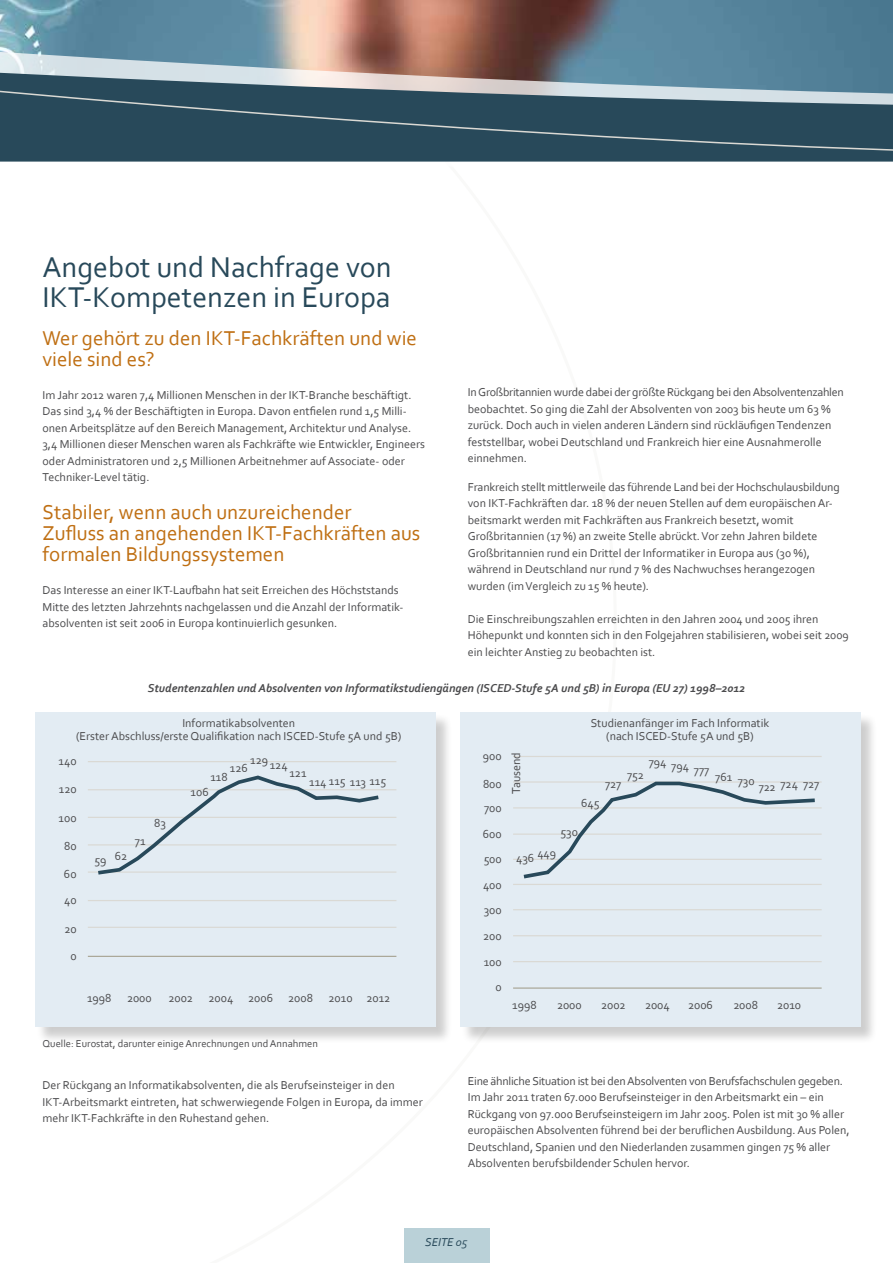
<style>
.page{position:relative;width:893px;height:1263px;background:#fff}
.page>*{position:absolute;margin:0;border:0;box-sizing:border-box;transform-origin:0 0}
.t1{font:30px/30px "Corbel";color:#28495a}
.t2{font:21px/21px "Corbel";color:#bf6f13}
.t3{font:12.15px/25.5px "Corbel";color:#4b4b4d}
.t4{font:12.15px "Corbel";letter-spacing:-.02em;color:#4b4b4d}
.t5{font:12px/16.5px "Corbel";color:#4b4b4d}
.t6{font:italic 700 12px "Corbel";color:#4b4b4d}
.t7{font:italic 12px "Corbel";color:#28495a}
.t8{font:10.5px "Corbel";color:#4b4b4d}
</style>
<div class="page">
<img style="left:0;top:0;width:893px;height:37px">
<svg style="left:0;top:37px;width:893px;height:9px;background:#71808b"></svg>
<svg style="left:0;top:152px;width:893px;height:10px;background:#305060"></svg>
<svg style="left:0;top:46px;width:893px;height:106px;background:#576f7c"></svg>
<div style="left:404px;top:1229px;width:85px;height:34px;background:#bad1d8"></div>
<div style="left:36px;top:713px;width:417px;height:331px;background:#000;opacity:.2"></div>
<div style="left:35px;top:712px;width:401px;height:315px;background:#e3ecf3"></div>
<hr style="left:88px;top:927px;width:308px;height:1px;background:#dad9d4">
<hr style="left:88px;top:900px;width:308px;height:1px;background:#dad9d4">
<hr style="left:88px;top:871px;width:308px;height:2px;background:#dad9d4">
<hr style="left:88px;top:844px;width:308px;height:1px;background:#dad9d4">
<hr style="left:88px;top:817px;width:308px;height:1px;background:#dad9d4">
<hr style="left:88px;top:789px;width:308px;height:1px;background:#dad9d4">
<hr style="left:88px;top:761px;width:308px;height:1px;background:#dad9d4">
<hr style="left:88px;top:956px;width:308px;height:1px;background:#aaa798">
<svg style="left:94px;top:775px;width:289px;height:100px"></svg>
<div style="left:461px;top:713px;width:417px;height:331px;background:#000;opacity:.2"></div>
<div style="left:460px;top:712px;width:401px;height:315px;background:#e3ecf3"></div>
<hr style="left:513px;top:884px;width:309px;height:1px;background:#dad9d4">
<hr style="left:513px;top:909px;width:309px;height:1px;background:#dad9d4">
<hr style="left:513px;top:935px;width:309px;height:1px;background:#dad9d4">
<hr style="left:513px;top:961px;width:309px;height:1px;background:#dad9d4">
<hr style="left:513px;top:987px;width:309px;height:2px;background:#aaa798">
<hr style="left:513px;top:859px;width:309px;height:1px;background:#dad9d4">
<hr style="left:513px;top:833px;width:309px;height:2px;background:#dad9d4">
<hr style="left:513px;top:807px;width:309px;height:1px;background:#dad9d4">
<hr style="left:513px;top:781px;width:309px;height:2px;background:#dad9d4">
<hr style="left:513px;top:756px;width:309px;height:1px;background:#dad9d4">
<svg style="left:520px;top:781px;width:299px;height:98px"></svg>
<h1 class="t1" style="left:43px;top:252px;width:351px">Angebot und Nachfrage von<br>IKT-Kompetenzen in Europa</h1>
<h2 class="t2" style="left:43px;top:327px;width:376px">Wer gehört zu den IKT-Fachkräften und wie viele sind es?</h2>
<p class="t5" style="left:43px;top:386px;width:384px">Im Jahr 2012 waren 7,4 Millionen Menschen in der IKT-Branche beschäftigt.<br>Das sind 3,4 % der Beschäftigten in Europa. Davon entfielen rund 1,5 Milli&shy;onen Arbeitsplätze auf den Bereich Management, Architektur und Analyse.<br>3,4 Millionen dieser Menschen waren als Fachkräfte wie Entwickler, Engineers oder Administratoren und 2,5 Millionen Arbeitnehmer auf Associate- oder Techniker-Level tätig.</p>
<h2 class="t2" style="left:43px;top:501px;width:379px">Stabiler, wenn auch unzureichender<br>Zufluss an angehenden IKT-Fachkräften aus formalen Bildungssystemen</h2>
<p class="t5" style="left:43px;top:581px;width:362px">Das Interesse an einer IKT-Laufbahn hat seit Erreichen des Höchststands<br>Mitte des letzten Jahrzehnts nachgelassen und die Anzahl der Informatik&shy;absolventen ist seit 2006 in Europa kontinuierlich gesunken.</p>
<p class="t5" style="left:468px;top:384px;width:378px">In Großbritannien wurde dabei der größte Rückgang bei den Absolventenzahlen beobachtet. So ging die Zahl der Absolventen von 2003 bis heute um 63 % zurück. Doch auch in vielen anderen Ländern sind rückläufigen Tendenzen feststellbar, wobei Deutschland und Frankreich hier eine Ausnahmerolle einnehmen.</p>
<p class="t5" style="left:468px;top:478px;width:373px">Frankreich stellt mittlerweile das führende Land bei der Hochschulausbildung von IKT-Fachkräften dar. 18 % der neuen Stellen auf dem europäischen Ar&shy;beitsmarkt werden mit Fachkräften aus Frankreich besetzt, womit Großbritannien (17 %) an zweite Stelle abrückt. Vor zehn Jahren bildete Großbritannien rund ein Drittel der Informatiker in Europa aus (30 %), während in Deutschland nur rund 7 % des Nachwuchses herangezogen wurden (im Vergleich zu 15 % heute).</p>
<p class="t5" style="left:468px;top:610px;width:383px">Die Einschreibungszahlen erreichten in den Jahren 2004 und 2005 ihren<br>Höhepunkt und konnten sich in den Folgejahren stabilisieren, wobei seit 2009 ein leichter Anstieg zu beobachten ist.</p>
<p class="t6" style="left:148px;top:680px;width:599px">Studentenzahlen und Absolventen von Informatikstudiengängen (ISCED-Stufe 5A und 5B) in Europa (EU 27) 1998–2012</p>
<p class="t5" style="left:76px;top:715px;width:327px;line-height:13.5px;text-align:center">Informatikabsolventen<br>(Erster Abschluss/erste Qualifikation nach ISCED-Stufe 5A und 5B)</p>
<p class="t3" style="left:59px;top:748px;width:20px">140</p>
<p class="t3" style="left:59px;top:776px;width:19px">120</p>
<p class="t3" style="left:59px;top:805px;width:19px">100</p>
<p class="t3" style="left:64px;top:833px;width:14px">80</p>
<p class="t3" style="left:64px;top:860px;width:14px;line-height:26.2px">60<br>40</p>
<p class="t3" style="left:64px;top:916px;width:14px">20</p>
<p class="t3" style="left:70px;top:943px;width:8px">0</p>
<p class="t3" style="left:94px;top:845px;width:35px">59 62</p>
<p class="t3" style="left:135px;top:828px;width:12px">71</p>
<p class="t3" style="left:154px;top:810px;width:13px">83</p>
<p class="t3" style="left:230px;top:755px;width:20px">126</p>
<p class="t3" style="left:250px;top:750px;width:39px">129124</p>
<p class="t3" style="left:289px;top:760px;width:19px">121</p>
<p class="t3" style="left:211px;top:764px;width:19px">118</p>
<p class="t3" style="left:309px;top:768px;width:78px">114 115 113 115</p>
<p class="t3" style="left:191px;top:779px;width:20px">106</p>
<p class="t3" style="left:87px;top:985px;width:26px">1998</p>
<p class="t3" style="left:127px;top:985px;width:26px">2000</p>
<p class="t3" style="left:169px;top:985px;width:26px">2002</p>
<p class="t3" style="left:209px;top:985px;width:106px">2004 2006 2008</p>
<p class="t3" style="left:329px;top:985px;width:63px">2010 2012</p>
<p class="t8" style="left:43px;top:1036px;width:277px">Quelle: Eurostat, darunter einige Anrechnungen und Annahmen</p>
<p class="t5" style="left:43px;top:1076px;width:382px">Der Rückgang an Informatikabsolventen, die als Berufseinsteiger in den<br>IKT-Arbeitsmarkt eintreten, hat schwerwiegende Folgen in Europa, da immer mehr IKT-Fachkräfte in den Ruhestand gehen.</p>
<p class="t3" style="left:483px;top:743px;width:20px">900</p>
<p class="t3" style="left:483px;top:771px;width:20px;line-height:24.2px">800<br>700</p>
<p class="t3" style="left:483px;top:821px;width:20px;line-height:24.8px">600<br>500</p>
<p class="t3" style="left:483px;top:872px;width:20px;text-align:right">400<br>300<br>200<br>100<br>0</p>
<p class="t3" style="left:503px;top:794px;width:44px;rotate:-90deg">Tausend</p>
<p class="t5" style="left:591px;top:715px;width:180px;line-height:13.5px;text-align:center">Studienanfänger im Fach Informatik (nach ISCED-Stufe 5A und 5B)</p>
<p class="t3" style="left:649px;top:753px;width:62px">794 794 777</p>
<p class="t3" style="left:715px;top:766px;width:41px">761 730</p>
<p class="t3" style="left:627px;top:761px;width:18px">752</p>
<p class="t3" style="left:605px;top:771px;width:18px">727</p>
<p class="t4" style="left:759px;top:776px;width:62px">722 724 727</p>
<p class="t3" style="left:581px;top:790px;width:20px">645</p>
<p class="t3" style="left:560px;top:819px;width:19px">530</p>
<p class="t3" style="left:516px;top:845px;width:20px">436</p>
<p class="t3" style="left:537px;top:839px;width:20px">449</p>
<p class="t3" style="left:512px;top:992px;width:26px">1998</p>
<p class="t3" style="left:557px;top:992px;width:26px">2000</p>
<p class="t3" style="left:601px;top:992px;width:26px">2002</p>
<p class="t3" style="left:645px;top:992px;width:26px">2004</p>
<p class="t3" style="left:688px;top:992px;width:26px">2006</p>
<p class="t3" style="left:733px;top:992px;width:26px">2008</p>
<p class="t3" style="left:777px;top:992px;width:25px">2010</p>
<p class="t5" style="left:468px;top:1072px;width:383px">Eine ähnliche Situation ist bei den Absolventen von Berufsfachschulen gegeben.<br>Im Jahr 2011 traten 67.000 Berufseinsteiger in den Arbeitsmarkt ein – ein Rückgang von 97.000 Berufseinsteigern im Jahr 2005. Polen ist mit 30 % aller europäischen Absolventen führend bei der beruflichen Ausbildung. Aus Polen, Deutschland, Spanien und den Niederlanden zusammen gingen 75 % aller Absolventen berufsbildender Schulen hervor.</p>
<p class="t7" style="left:425px;top:1235px;width:44px">SEITE 05</p>
</div>
